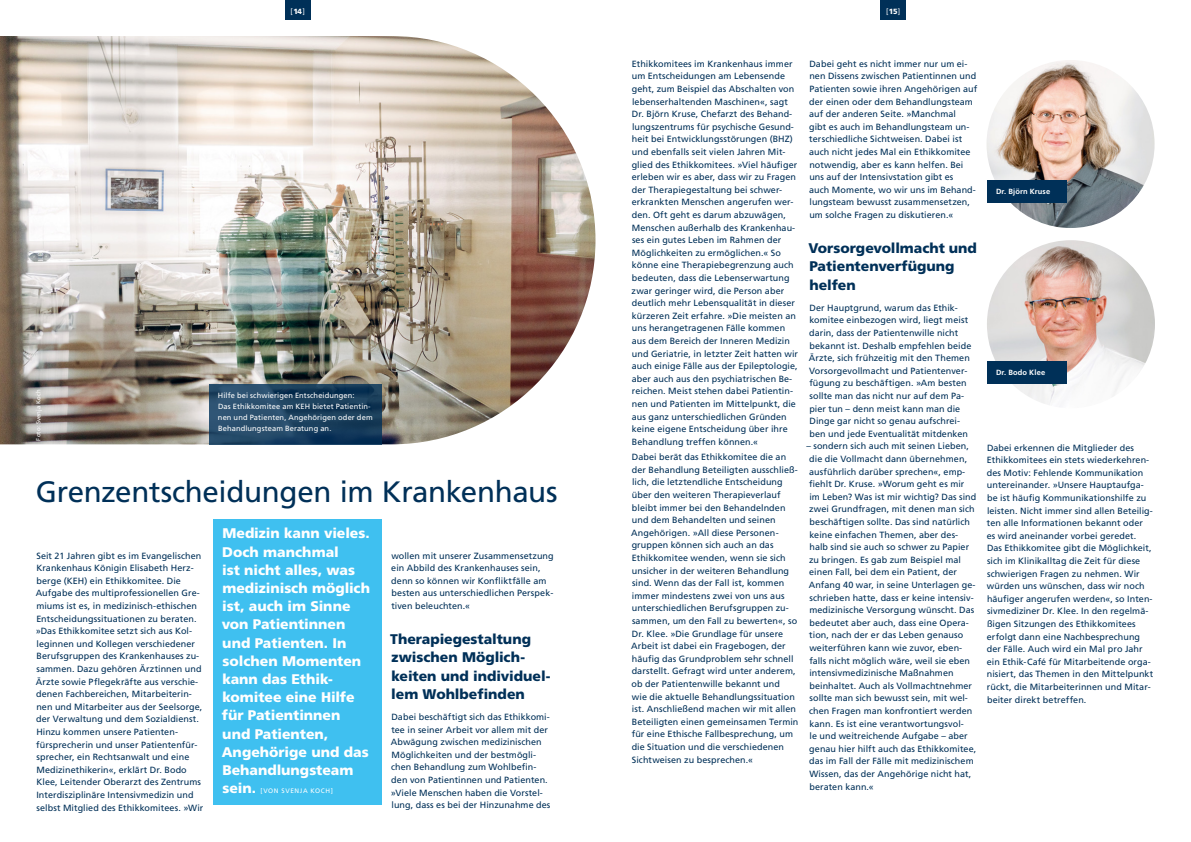
<style>
.page{position:relative;width:1191px;height:842px;background:#fff}
.page>*{position:absolute;margin:0;border:0;box-sizing:border-box;transform-origin:0 0}
.t1{font:29.5px "Frutiger LT Std";letter-spacing:-.015em;color:#003058}
.t2{font:900 14px/18.2px "Frutiger LT Std";color:#fff}
.t3{font:900 14px/18.2px "Frutiger LT Std";color:#003058}
.t4{font:9px/12.6px "Frutiger LT Std";letter-spacing:.005em;color:#003058}
.t5{font:7.5px/11px "Frutiger LT Std";letter-spacing:.015em;color:#fff}
.t6{font:700 7.5px "Frutiger LT Std";letter-spacing:.02em;color:#fff}
.t7{font:6.5px "Frutiger LT Std";letter-spacing:.1em;color:#fff}
.t8{font:6px "Frutiger LT Std";letter-spacing:.015em;color:#fff}
.s1{font-weight:900}
.s2{font-weight:900;font-size:14px}
</style>
<div class="page">
<img style="left:0;top:36px;width:595px;height:408px">
<div style="left:213px;top:519px;width:169px;height:286px;background:#3fc0f0"></div>
<svg style="left:209px;top:384px;width:173px;height:60px;background:#1d4261"></svg>
<img style="left:986px;top:60px;width:168px;height:168px;border-radius:84px">
<img style="left:987px;top:240px;width:168px;height:168px;border-radius:84px">
<div style="left:987px;top:180px;width:79px;height:23px;background:#003058"></div>
<div style="left:987px;top:361px;width:79px;height:22px;background:#003058"></div>
<div style="left:285px;top:0;width:25px;height:20px;background:#003058"></div>
<div style="left:880px;top:0;width:26px;height:20px;background:#003058"></div>
<p class="t5" style="left:291px;top:6px;width:16px">[<span class="s1">14</span>]</p>
<p class="t5" style="left:886px;top:6px;width:16px">[<span class="s1">15</span>]</p>
<p class="t8" style="left:35px;top:440px;width:52px;rotate:-90deg">Foto: Svenja Koch</p>
<p class="t5" style="left:218px;top:390px;width:156px">Hilfe bei schwierigen Entscheidungen:<br>Das Ethikkomitee am KEH bietet Patientin&shy;nen und Patienten, Angehörigen oder dem Behandlungsteam Beratung an.</p>
<h1 class="t1" style="left:36px;top:474px;width:523px">Grenzentscheidungen im Krankenhaus</h1>
<p class="t2" style="left:222px;top:524px;width:150px">Medizin kann vieles.<br>Doch manchmal<br>ist nicht alles, was medizinisch möglich ist, auch im Sinne von Patientinnen und Patienten. In solchen Momenten kann das Ethik&shy;komitee eine Hilfe für Patientinnen und Patienten,<br>Angehörige und das<br>Behandlungsteam</p>
<p class="t7" style="left:223px;top:787px;width:112px"><span class="s2">sein.</span> [VON SVENJA KOCH]</p>
<p class="t4" style="left:36px;top:549px;width:169px">Seit 21 Jahren gibt es im Evangelischen Krankenhaus Königin Elisabeth Herz&shy;berge (KEH) ein Ethikkomitee. Die Aufgabe des multiprofessionellen Gre&shy;miums ist es, in medizinisch-ethischen Entscheidungssituationen zu beraten. »Das Ethikkomitee setzt sich aus Kol&shy;leginnen und Kollegen verschiedener Berufsgruppen des Krankenhauses zu&shy;sammen. Dazu gehören Ärztinnen und Ärzte sowie Pflegekräfte aus verschie&shy;denen Fachbereichen, Mitarbeiterin&shy;nen und Mitarbeiter aus der Seelsorge, der Verwaltung und dem Sozialdienst.<br>Hinzu kommen unsere Patienten&shy;fürsprecherin und unser Patientenfür&shy;sprecher, ein Rechtsanwalt und eine Medizinethikerin«, erklärt Dr. Bodo Klee, Leitender Oberarzt des Zentrums Interdisziplinäre Intensivmedizin und selbst Mitglied des Ethikkomitees. »Wir</p>
<p class="t4" style="left:391px;top:549px;width:164px">wollen mit unserer Zusammensetzung ein Abbild des Krankenhauses sein, denn so können wir Konfliktfälle am besten aus unterschiedlichen Perspek&shy;tiven beleuchten.«</p>
<h2 class="t3" style="left:390px;top:630px;width:162px">Therapiegestaltung zwischen Möglich&shy;keiten und individuel&shy;lem Wohlbefinden</h2>
<p class="t4" style="left:391px;top:710px;width:161px">Dabei beschäftigt sich das Ethikkomi&shy;tee in seiner Arbeit vor allem mit der Abwägung zwischen medizinischen Möglichkeiten und der bestmögli&shy;chen Behandlung zum Wohlbefin&shy;den von Patientinnen und Patienten. »Viele Menschen haben die Vorstel&shy;lung, dass es bei der Hinzunahme des</p>
<p class="t4" style="left:631px;top:57px;width:168px">Ethikkomitees im Krankenhaus immer um Entscheidungen am Lebensende geht, zum Beispiel das Abschalten von lebenserhaltenden Maschinen«, sagt Dr. Björn Kruse, Chefarzt des Behand&shy;lungszentrums für psychische Gesund&shy;heit bei Entwicklungsstörungen (BHZ) und ebenfalls seit vielen Jahren Mit&shy;glied des Ethikkomitees. »Viel häufiger erleben wir es aber, dass wir zu Fragen der Therapiegestaltung bei schwer&shy;erkrankten Menschen angerufen wer&shy;den. Oft geht es darum abzuwägen, Menschen außerhalb des Krankenhau&shy;ses ein gutes Leben im Rahmen der Möglichkeiten zu ermöglichen.« So könne eine Therapiebegrenzung auch bedeuten, dass die Lebenserwartung zwar geringer wird, die Person aber deutlich mehr Lebensqualität in dieser kürzeren Zeit erfahre. »Die meisten an uns herangetragenen Fälle kommen aus dem Bereich der Inneren Medizin und Geriatrie, in letzter Zeit hatten wir auch einige Fälle aus der Epileptologie, aber auch aus den psychiatrischen Be&shy;reichen. Meist stehen dabei Patientin&shy;nen und Patienten im Mittelpunkt, die aus ganz unterschiedlichen Gründen keine eigene Entscheidung über ihre Behandlung treffen können.«</p>
<p class="t4" style="left:631px;top:451px;width:169px">Dabei berät das Ethikkomitee die an der Behandlung Beteiligten ausschließ&shy;lich, die letztendliche Entscheidung über den weiteren Therapieverlauf bleibt immer bei den Behandelnden und dem Behandelten und seinen Angehörigen. »All diese Personen&shy;gruppen können sich auch an das Ethikkomitee wenden, wenn sie sich unsicher in der weiteren Behandlung sind. Wenn das der Fall ist, kommen immer mindestens zwei von uns aus unterschiedlichen Berufsgruppen zu&shy;sammen, um den Fall zu bewerten«, so Dr. Klee. »Die Grundlage für unsere Arbeit ist dabei ein Fragebogen, der häufig das Grundproblem sehr schnell darstellt. Gefragt wird unter anderem, ob der Patientenwille bekannt und<br>wie die aktuelle Behandlungssituation ist. Anschließend machen wir mit allen Beteiligten einen gemeinsamen Termin für eine Ethische Fallbesprechung, um die Situation und die verschiedenen Sichtweisen zu besprechen.«</p>
<p class="t4" style="left:809px;top:57px;width:170px">Dabei geht es nicht immer nur um ei&shy;nen Dissens zwischen Patientinnen und Patienten sowie ihren Angehörigen auf der einen oder dem Behandlungsteam auf der anderen Seite. »Manchmal<br>gibt es auch im Behandlungsteam un&shy;terschiedliche Sichtweisen. Dabei ist auch nicht jedes Mal ein Ethikkomitee notwendig, aber es kann helfen. Bei uns auf der Intensivstation gibt es<br>auch Momente, wo wir uns im Behand&shy;lungsteam bewusst zusammensetzen, um solche Fragen zu diskutieren.«</p>
<h2 class="t3" style="left:808px;top:239px;width:170px">Vorsorgevollmacht und<br>Patientenverfügung helfen</h2>
<p class="t4" style="left:809px;top:301px;width:164px">Der Hauptgrund, warum das Ethik&shy;komitee einbezogen wird, liegt meist darin, dass der Patientenwille nicht bekannt ist. Deshalb empfehlen beide Ärzte, sich frühzeitig mit den Themen Vorsorgevollmacht und Patientenver&shy;fügung zu beschäftigen. »Am besten sollte man das nicht nur auf dem Pa&shy;pier tun – denn meist kann man die Dinge gar nicht so genau aufschrei&shy;ben und jede Eventualität mitdenken</p>
<p class="t4" style="left:806px;top:440px;width:171px">– sondern sich auch mit seinen Lieben, die die Vollmacht dann übernehmen, ausführlich darüber sprechen«, emp&shy;fiehlt Dr. Kruse. »Worum geht es mir<br>im Leben? Was ist mir wichtig? Das sind zwei Grundfragen, mit denen man sich beschäftigen sollte. Das sind natürlich keine einfachen Themen, aber des-<br>halb sind sie auch so schwer zu Papier zu bringen. Es gab zum Beispiel mal einen Fall, bei dem ein Patient, der Anfang 40 war, in seine Unterlagen ge&shy;schrieben hatte, dass er keine intensiv&shy;medizinische Versorgung wünscht. Das bedeutet aber auch, dass eine Opera&shy;tion, nach der er das Leben genauso weiterführen kann wie zuvor, eben&shy;falls nicht möglich wäre, weil sie eben intensivmedizinische Maßnahmen beinhaltet. Auch als Vollmachtnehmer sollte man sich bewusst sein, mit wel&shy;chen Fragen man konfrontiert werden kann. Es ist eine verantwortungsvol-<br>le und weitreichende Aufgabe – aber genau hier hilft auch das Ethikkomitee, das im Fall der Fälle mit medizinischem Wissen, das der Angehörige nicht hat, beraten kann.«</p>
<p class="t4" style="left:986px;top:441px;width:168px">Dabei erkennen die Mitglieder des Ethikkomitees ein stets wiederkehren&shy;des Motiv: Fehlende Kommunikation untereinander. »Unsere Hauptaufga&shy;be ist häufig Kommunikationshilfe zu leisten. Nicht immer sind allen Beteilig&shy;ten alle Informationen bekannt oder es wird aneinander vorbei geredet.<br>Das Ethikkomitee gibt die Möglichkeit, sich im Klinikalltag die Zeit für diese schwierigen Fragen zu nehmen. Wir würden uns wünschen, dass wir noch häufiger angerufen werden«, so Inten&shy;sivmediziner Dr. Klee. In den regelmä&shy;ßigen Sitzungen des Ethikkomitees erfolgt dann eine Nachbesprechung der Fälle. Auch wird ein Mal pro Jahr ein Ethik-Café für Mitarbeitende orga&shy;nisiert, das Themen in den Mittelpunkt rückt, die Mitarbeiterinnen und Mitar&shy;beiter direkt betreffen.</p>
<p class="t6" style="left:996px;top:187px;width:56px">Dr. Björn Kruse</p>
<p class="t6" style="left:996px;top:368px;width:51px">Dr. Bodo Klee</p>
</div>
